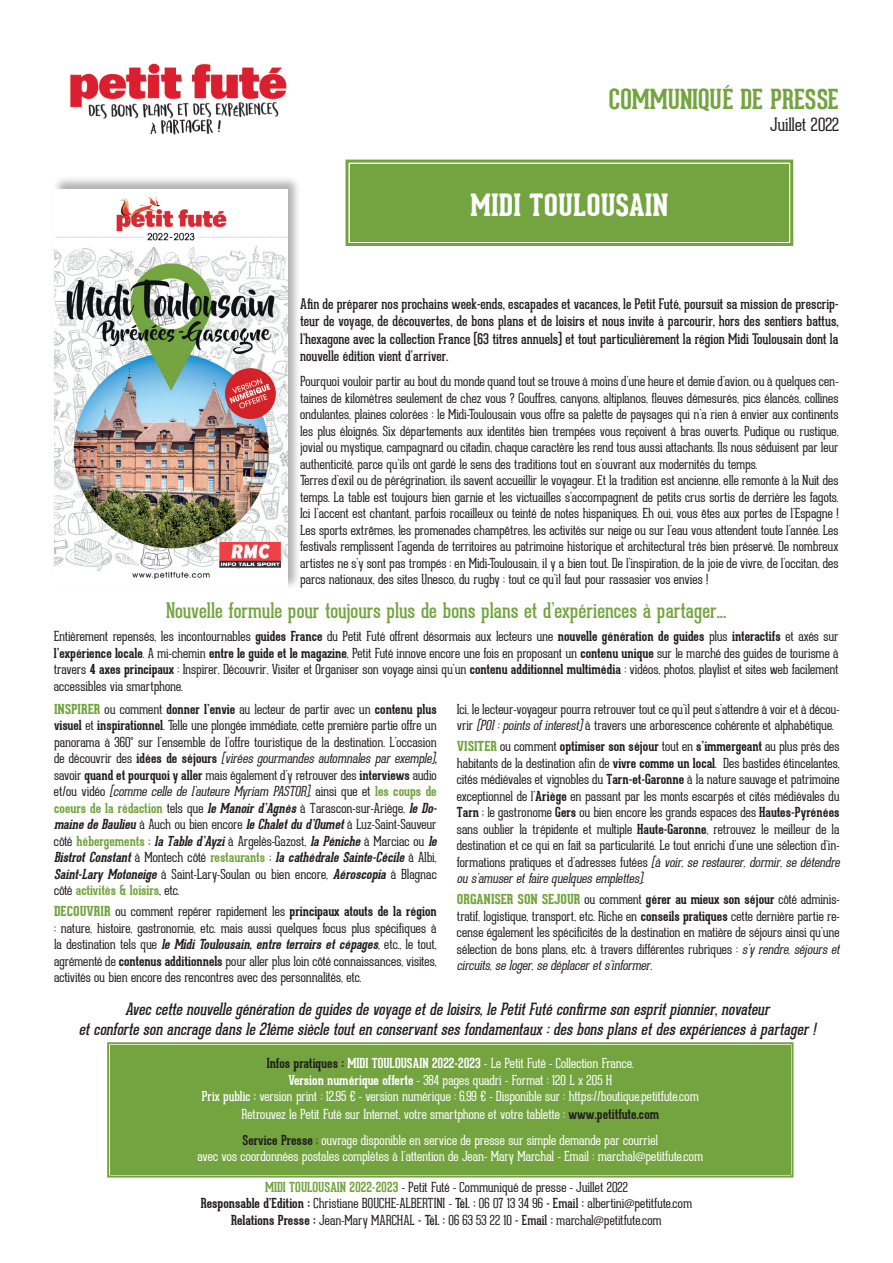
<style>
.page{position:relative;width:893px;height:1263px;background:#fff}
.page>*{position:absolute;margin:0;border:0;box-sizing:border-box;transform-origin:0 0}
.t1{font:800 30px "Geared Slab";color:#fff}
.t2{font:700 27px "Geared Slab";color:#73a43f}
.t3{font:21px "Geared Slab";color:#73a43f}
.t4{font:100 18px "Geared Slab";letter-spacing:-.005em;color:#231f20}
.t5{font:italic 16.5px/19.8px "Geared Slab";color:#231f20;text-align:center}
.t6{font:14.25px/17.2px "Geared Slab";color:#231f20;text-align:justify}
.t7{font:100 13.5px/16.5px "Geared Slab";letter-spacing:-.005em;color:#231f20}
.t8{font:100 13.5px/16.5px "Geared Slab";letter-spacing:-.005em;color:#fff;text-align:center}
.s1{font-weight:700}
.s2{font-weight:800;color:#73a43f}
.s3{font-style:italic}
.s4{font-weight:400}
.s5{font-weight:700;color:#73a43f}
.s6{font-weight:700;font-style:italic}
.s7{font-weight:700;color:#231f20}
.s8{color:#231f20}
</style>
<div class="page">
<img style="left:70px;top:63px;width:217px;height:72px">
<div style="left:52px;top:176px;width:249px;height:414px;background:#231f20;opacity:.35"></div>
<img style="left:54px;top:189px;width:233px;height:399px">
<div style="left:345px;top:159px;width:449px;height:87px;background:#73a43f"></div>
<div style="left:351px;top:166px;width:436px;height:74px;border:3px solid #73a43f"></div>
<div style="left:107px;top:1042px;width:687px;height:136px;background:#73a43f"></div>
<div style="left:111px;top:1046px;width:678px;height:127px;border:2px solid #73a43f"></div>
<h2 class="t2" style="left:609px;top:83px;width:231px">COMMUNIQUÉ DE PRESSE</h2>
<h3 class="t4" style="left:770px;top:115px;width:70px">Juillet 2022</h3>
<h1 class="t1" style="left:470px;top:188px;width:200px">MIDI TOULOUSAIN</h1>
<p class="t6" style="left:300px;top:295px;width:540px">Afin de préparer nos prochains week-ends, escapades et vacances, le Petit Futé, poursuit sa mission de prescrip&shy;teur de voyage, de découvertes, de bons plans et de loisirs et nous invite à parcourir, hors des sentiers battus, l’hexagone avec la collection France (63 titres annuels) et tout particulièrement la région Midi Toulousain dont la nouvelle édition vient d’arriver.</p>
<p class="t7" style="left:300px;top:374px;width:540px">Pourquoi vouloir partir au bout du monde quand tout se trouve à moins d’une heure et demie d’avion, ou à quelques cen&shy;taines de kilomètres seulement de chez vous ? Gouffres, canyons, altiplanos, fleuves démesurés, pics élancés, collines ondulantes, plaines colorées : le Midi-Toulousain vous offre sa palette de paysages qui n’a rien à envier aux continents les plus éloignés. Six départements aux identités bien trempées vous reçoivent à bras ouverts. Pudique ou rustique, jovial ou mystique, campagnard ou citadin, chaque caractère les rend tous aussi attachants. Ils nous séduisent par leur authenticité, parce qu’ils ont gardé le sens des traditions tout en s’ouvrant aux modernités du temps.<br>Terres d’exil ou de pérégrination, ils savent accueillir le voyageur. Et la tradition est ancienne, elle remonte à la Nuit des temps. La table est toujours bien garnie et les victuailles s’accompagnent de petits crus sortis de derrière les fagots.<br>Ici l’accent est chantant, parfois rocailleux ou teinté de notes hispaniques. Eh oui, vous êtes aux portes de l’Espagne !<br>Les sports extrêmes, les promenades champêtres, les activités sur neige ou sur l’eau vous attendent toute l’année. Les festivals remplissent l’agenda de territoires au patrimoine historique et architectural très bien préservé. De nombreux artistes ne s’y sont pas trompés : en Midi-Toulousain, il y a bien tout. De l’inspiration, de la joie de vivre, de l’occitan, des parcs nationaux, des sites Unesco, du rugby : tout ce qu’il faut pour rassasier vos envies !</p>
<h3 class="t3" style="left:166px;top:598px;width:562px">Nouvelle formule pour toujours plus de bons plans et d’expériences à partager...</h3>
<p class="t7" style="left:54px;top:628px;width:786px;text-align:justify">Entièrement repensés, les incontournables <span class="s1">guides France</span> du Petit Futé offrent désormais aux lecteurs une <span class="s1">nouvelle génération de guides</span> plus <span class="s1">interactifs</span> et axés sur <span class="s1">l’expérience locale</span>. A mi-chemin <span class="s1">entre le guide et le magazine</span>, Petit Futé innove encore une fois en proposant un <span class="s1">contenu unique</span> sur le marché des guides de tourisme à travers <span class="s1">4 axes principaux</span> : Inspirer, Découvrir, Visiter et Organiser son voyage ainsi qu’un <span class="s1">contenu additionnel multimédia</span> : vidéos, photos, playlist et sites web facilement accessibles via smartphone.</p>
<p class="t7" style="left:54px;top:701px;width:387px"><span class="s2">INSPIRER</span> ou comment <span class="s1">donner l’envie</span> au lecteur de partir avec un <span class="s1">contenu plus visuel</span> et <span class="s1">inspirationnel</span>. Telle une plongée immédiate, cette première partie offre un panorama à 360° sur l’ensemble de l’offre touristique de la destination. L’occasion d e d é c o u v r i r d e s <span class="s1">i d é e s d e s é j o u r s</span> <span class="s3">(virées gourmandes automnales par exemple)</span><span class="s4">, </span>savoir <span class="s1">quand et pourquoi y aller</span> mais également d’y retrouver des <span class="s1">interviews</span> audio e t / o u v i d é o <span class="s3">(comme celle de l’auteure Myriam PASTOR)</span>, a i n s i q u e e t <span class="s5">l e s c o u p s d e coeurs de la rédaction</span> tels que <span class="s6">le Manoir d’Agnès</span> à Tarascon-sur-Ariège, <span class="s6">le Do&shy;mainedeBaulieu</span>à Auch ou bien encore <span class="s6">leChaletdud’Oumet</span>à Luz-Saint-Sauveur côté <span class="s5">hébergements</span> ; <span class="s6">laTabled’Ayzi</span>à Argelès-Gazost, <span class="s6">laPéniche</span>à Marciac ou <span class="s6">le Bistrot Constant</span> à M o n t e c h c ô t é <span class="s5">r e s t a u r a n t s</span> ; <span class="s6">la cathédrale Sainte-Cécile</span> à A l b i , <span class="s6">Saint-Lary Motoneige</span> à Saint-Lary-Soulan ou bien encore, <span class="s6">Aéroscopia</span> à Blagnac côté <span class="s5">activités &amp; loisirs</span>, etc.</p>
<p class="t7" style="left:54px;top:904px;width:384px;text-align:justify"><span class="s2">DECOUVRIR</span> ou comment repérer rapidement les <span class="s1">principaux atouts de la région </span>: nature, histoire, gastronomie, etc. mais aussi quelques focus plus spécifiques à l a d e s t i n a t i o n t e l s q u e <span class="s6">le Midi Toulousain, entre terroirs et cépages</span>, e t c . , l e t o u t , agrémenté de <span class="s1">contenus additionnels</span> pour aller plus loin côté connaissances, visites, activités ou bien encore des rencontres avec des personnalités, etc.</p>
<p class="t7" style="left:457px;top:701px;width:384px">Ici, le lecteur-voyageur pourra retrouver tout ce qu’il peut s’attendre à voir et à décou&shy;vrir <span class="s3">(POI:pointsofinterest)</span>à travers une arborescence cohérente et alphabétique.</p>
<p class="t7" style="left:457px;top:739px;width:387px"><span class="s2">VISITER</span> ou comment <span class="s1">optimiser son séjour</span> tout en <span class="s1">s’immergeant</span> au plus près des habitants de la destination afin de <span class="s1">vivre comme un local</span>. Des bastides étincelantes, cités médiévales et vignobles du <span class="s1">Tarn-et-Garonne</span> à la nature sauvage et patrimoine exceptionnel de l’<span class="s1">Ariège</span> en passant par les monts escarpés et cités médiévales du <span class="s1">Tarn</span> ; le gastronome <span class="s1">Gers</span> ou bien encore les grands espaces des <span class="s1">Hautes-Pyrénées </span>sans oublier la trépidente et multiple <span class="s1">Haute-Garonne</span>, retrouvez le meilleur de la destination et ce qui en fait sa particularité. Le tout enrichi d’une une sélection d’in&shy;formations pratiques et d’adresses futées <span class="s3">(àvoir,serestaurer,dormir,sedétendre ou s’amuseretfairequelquesemplettes)</span>.</p>
<p class="t7" style="left:457px;top:892px;width:387px"><span class="s2">ORGANISER SON SEJOUR</span> ou comment <span class="s1">gérer au mieux son séjour</span> côté adminis&shy;tratif, logistique, transport, etc. Riche en <span class="s1">conseils pratiques</span> cette dernière partie re&shy;cense également les spécificités de la destination en matière de séjours ainsi qu’une sélection de bons plans, etc. à travers différentes rubriques : <span class="s3">s’y rendre, séjours et circuits,seloger,sedéplacerets’informer.</span></p>
<p class="t5" style="left:79px;top:999px;width:742px">Aveccettenouvellegénérationdeguidesdevoyageetdeloisirs,lePetitFutéconfirmesonespritpionnier,novateur etconfortesonancragedansle21èmesiècletoutenconservantsesfondamentaux:desbonsplansetdesexpériencesàpartager!</p>
<p class="t8" style="left:202px;top:1055px;width:499px"><span class="s7">Infos pratiques :</span> <span class="s1">MIDI TOULOUSAIN 2022-2023</span> - Le Petit Futé - Collection France.<br><span class="s1">Version numérique offerte</span> - 384 pages quadri - Format : 120 L x 205 H<br><span class="s4">Prix public :</span> version print : 12,95 € - version numérique : 6,99 € - Disponible sur : https://boutique.petitfute.com</p>
<p class="t8" style="left:242px;top:1102px;width:419px;line-height:25.5px;text-align:left">Retrouvez le Petit Futé sur Internet, votre smartphone et votre tablette : <span class="s7">www.petitfute.com<br>Service Presse</span> <span class="s8">;</span> ouvrage disponible en service de presse sur simple demande par courriel</p>
<p class="t8" style="left:197px;top:1148px;width:507px">avec vos coordonnées postales complètes à l’attention de Jean- Mary Marchal - Email : marchal@petitfute.com</p>
<p class="t7" style="left:201px;top:1179px;width:493px;text-align:center"><span class="s5">MIDI TOULOUSAIN 2022-2023</span> - Petit Futé - Communiqué de presse - Juillet 2022<br><span class="s1">Responsable d’Edition :</span> Christiane BOUCHE-ALBERTINI - <span class="s4">Tél. :</span> 06 07 13 34 96 <span class="s4">- Email :</span> albertini@petitfute.com<br><span class="s1">Relations Presse :</span> Jean-Mary MARCHAL <span class="s4">- Tél. :</span> 06 63 53 22 10 <span class="s4">- Email :</span> marchal@petitfute.com</p>
</div>
